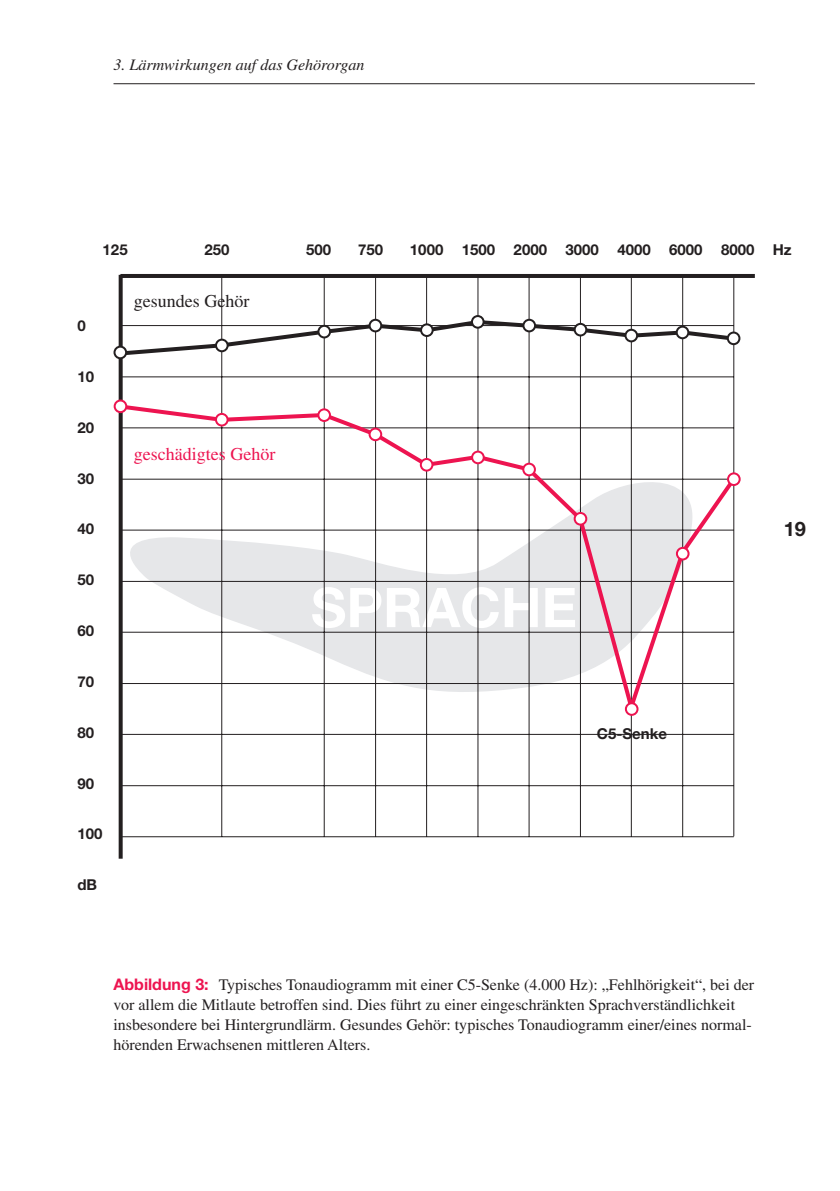
<style>
.page{position:relative;width:840px;height:1191px;background:#fff}
.page>*{position:absolute;margin:0;border:0;box-sizing:border-box;transform-origin:0 0}
.t1{font:700 20px "Helvetica Neue";color:#231f20}
.t2{font:18px "Times";color:#ed1450}
.t3{font:18px "Times";color:#231f20}
.t4{font:16px/20px "Times";color:#231f20}
.t5{font:italic 16px "Times";color:#231f20}
.t6{font:700 15px "Helvetica Neue";color:#231f20}
.s1{font-family:"Helvetica Neue";font-weight:700;color:#ed1450}
</style>
<div class="page">
<hr style="left:113px;top:83px;width:641px;height:1px;background:#231f20">
<svg style="left:119px;top:275px;width:4px;height:583px"></svg>
<hr style="left:120px;top:274px;width:634px;height:4px;background:#231f20">
<hr style="left:221px;top:276px;width:1px;height:560px;background:#231f20">
<hr style="left:324px;top:275px;width:1px;height:561px;background:#231f20">
<hr style="left:375px;top:275px;width:1px;height:561px;background:#231f20">
<hr style="left:426px;top:275px;width:1px;height:561px;background:#231f20">
<hr style="left:477px;top:275px;width:1px;height:561px;background:#231f20">
<hr style="left:528px;top:275px;width:1px;height:561px;background:#231f20">
<hr style="left:579px;top:275px;width:1px;height:561px;background:#231f20">
<hr style="left:630px;top:275px;width:1px;height:561px;background:#231f20">
<hr style="left:682px;top:275px;width:1px;height:561px;background:#231f20">
<hr style="left:733px;top:275px;width:1px;height:561px;background:#231f20">
<hr style="left:120px;top:376px;width:613px;height:1px;background:#231f20">
<hr style="left:120px;top:734px;width:613px;height:1px;background:#231f20">
<hr style="left:120px;top:785px;width:613px;height:1px;background:#231f20">
<hr style="left:120px;top:836px;width:613px;height:1px;background:#231f20">
<svg style="left:116px;top:318px;width:621px;height:40px"></svg>
<svg style="left:117px;top:402px;width:621px;height:319px"></svg>
<div style="left:114px;top:347px;width:12px;height:11px;background:#fff;border-radius:50%"></div>
<div style="left:113px;top:346px;width:14px;height:13px;border:2px solid #231f20;border-radius:50%"></div>
<div style="left:216px;top:340px;width:11px;height:11px;background:#fff;border-radius:50%"></div>
<div style="left:215px;top:339px;width:13px;height:13px;border:2px solid #231f20;border-radius:50%"></div>
<div style="left:318px;top:326px;width:12px;height:11px;background:#fff;border-radius:50%"></div>
<div style="left:317px;top:325px;width:14px;height:13px;border:2px solid #231f20;border-radius:50%"></div>
<div style="left:369px;top:320px;width:12px;height:11px;background:#fff;border-radius:50%"></div>
<div style="left:368px;top:319px;width:14px;height:13px;border:2px solid #231f20;border-radius:50%"></div>
<div style="left:421px;top:324px;width:11px;height:12px;background:#fff;border-radius:50%"></div>
<div style="left:420px;top:323px;width:13px;height:14px;border:2px solid #231f20;border-radius:50%"></div>
<svg style="left:471px;top:316px;width:12px;height:12px"></svg>
<div style="left:470px;top:315px;width:14px;height:14px;border:2px solid #231f20;border-radius:50%"></div>
<div style="left:523px;top:320px;width:11px;height:11px;background:#fff;border-radius:50%"></div>
<div style="left:522px;top:319px;width:13px;height:13px;border:2px solid #231f20;border-radius:50%"></div>
<div style="left:574px;top:324px;width:12px;height:11px;background:#fff;border-radius:50%"></div>
<div style="left:573px;top:323px;width:14px;height:13px;border:2px solid #231f20;border-radius:50%"></div>
<div style="left:625px;top:330px;width:11px;height:11px;background:#fff;border-radius:50%"></div>
<div style="left:624px;top:329px;width:13px;height:13px;border:2px solid #231f20;border-radius:50%"></div>
<div style="left:676px;top:327px;width:12px;height:11px;background:#fff;border-radius:50%"></div>
<div style="left:675px;top:326px;width:14px;height:13px;border:2px solid #231f20;border-radius:50%"></div>
<svg style="left:727px;top:332px;width:12px;height:12px"></svg>
<div style="left:726px;top:331px;width:14px;height:14px;border:2px solid #231f20;border-radius:50%"></div>
<div style="left:115px;top:400px;width:11px;height:12px;background:#fff;border-radius:50%"></div>
<div style="left:114px;top:399px;width:13px;height:14px;border:2px solid #ed1450;border-radius:50%"></div>
<div style="left:216px;top:414px;width:11px;height:11px;background:#fff;border-radius:50%"></div>
<div style="left:215px;top:413px;width:13px;height:13px;border:2px solid #ed1450;border-radius:50%"></div>
<div style="left:318px;top:409px;width:12px;height:12px;background:#fff;border-radius:50%"></div>
<div style="left:317px;top:408px;width:14px;height:14px;border:2px solid #ed1450;border-radius:50%"></div>
<svg style="left:369px;top:428px;width:12px;height:12px"></svg>
<div style="left:368px;top:427px;width:14px;height:14px;border:2px solid #ed1450;border-radius:50%"></div>
<div style="left:420px;top:459px;width:12px;height:11px;background:#fff;border-radius:50%"></div>
<div style="left:419px;top:458px;width:14px;height:13px;border:2px solid #ed1450;border-radius:50%"></div>
<div style="left:472px;top:451px;width:11px;height:12px;background:#fff;border-radius:50%"></div>
<div style="left:471px;top:450px;width:13px;height:14px;border:2px solid #ed1450;border-radius:50%"></div>
<div style="left:523px;top:464px;width:11px;height:11px;background:#fff;border-radius:50%"></div>
<div style="left:522px;top:463px;width:13px;height:13px;border:2px solid #ed1450;border-radius:50%"></div>
<div style="left:574px;top:513px;width:12px;height:11px;background:#fff;border-radius:50%"></div>
<div style="left:573px;top:512px;width:14px;height:13px;border:2px solid #ed1450;border-radius:50%"></div>
<div style="left:676px;top:548px;width:12px;height:11px;background:#fff;border-radius:50%"></div>
<div style="left:675px;top:547px;width:14px;height:13px;border:2px solid #ed1450;border-radius:50%"></div>
<svg style="left:625px;top:703px;width:12px;height:12px"></svg>
<div style="left:624px;top:702px;width:14px;height:14px;border:2px solid #ed1450;border-radius:50%"></div>
<svg style="left:727px;top:473px;width:12px;height:12px"></svg>
<div style="left:726px;top:472px;width:14px;height:14px;border:2px solid #ed1450;border-radius:50%"></div>
<p class="t5" style="left:113px;top:56px;width:252px">3. Lärmwirkungen auf das Gehörorgan</p>
<p class="t6" style="left:103px;top:240px;width:27px">125</p>
<p class="t6" style="left:204px;top:240px;width:27px">250</p>
<p class="t6" style="left:306px;top:240px;width:27px">500</p>
<p class="t6" style="left:358px;top:240px;width:27px">750</p>
<p class="t6" style="left:410px;top:240px;width:35px">1000</p>
<p class="t6" style="left:461px;top:240px;width:35px">1500</p>
<p class="t6" style="left:513px;top:240px;width:35px">2000</p>
<p class="t6" style="left:565px;top:240px;width:35px">3000</p>
<p class="t6" style="left:617px;top:240px;width:35px">4000</p>
<p class="t6" style="left:668px;top:240px;width:35px">6000</p>
<p class="t6" style="left:720px;top:240px;width:35px">8000</p>
<p class="t6" style="left:772px;top:240px;width:20px">Hz</p>
<p class="t6" style="left:77px;top:316px;width:10px">0</p>
<p class="t6" style="left:77px;top:367px;width:18px">10</p>
<p class="t6" style="left:77px;top:418px;width:18px">20</p>
<p class="t6" style="left:77px;top:469px;width:18px">30</p>
<p class="t6" style="left:77px;top:520px;width:18px">40</p>
<p class="t6" style="left:77px;top:570px;width:18px">50</p>
<p class="t6" style="left:77px;top:621px;width:18px">60</p>
<p class="t6" style="left:77px;top:672px;width:18px">70</p>
<p class="t6" style="left:77px;top:723px;width:18px">80</p>
<p class="t6" style="left:77px;top:774px;width:18px">90</p>
<p class="t6" style="left:77px;top:824px;width:27px">100</p>
<p class="t6" style="left:77px;top:875px;width:21px">dB</p>
<p class="t3" style="left:134px;top:290px;width:117px">gesundes Gehör</p>
<p class="t2" style="left:134px;top:443px;width:143px">geschädigtes Gehör</p>
<p class="t6" style="left:596px;top:724px;width:72px">C5-Senke</p>
<p class="t1" style="left:783px;top:516px;width:24px">19</p>
<p class="t4" style="left:113px;top:974px;width:642px"><span class="s1">Abbildung 3:</span> Typisches Tonaudiogramm mit einer C5-Senke (4.000 Hz): „Fehlhörigkeit“, bei der vor allem die Mitlaute betroffen sind. Dies führt zu einer eingeschränkten Sprachverständlichkeit insbesondere bei Hintergrundlärm. Gesundes Gehör: typisches Tonaudiogramm einer/eines normal&shy;hörenden Erwachsenen mittleren Alters.</p>
</div>
